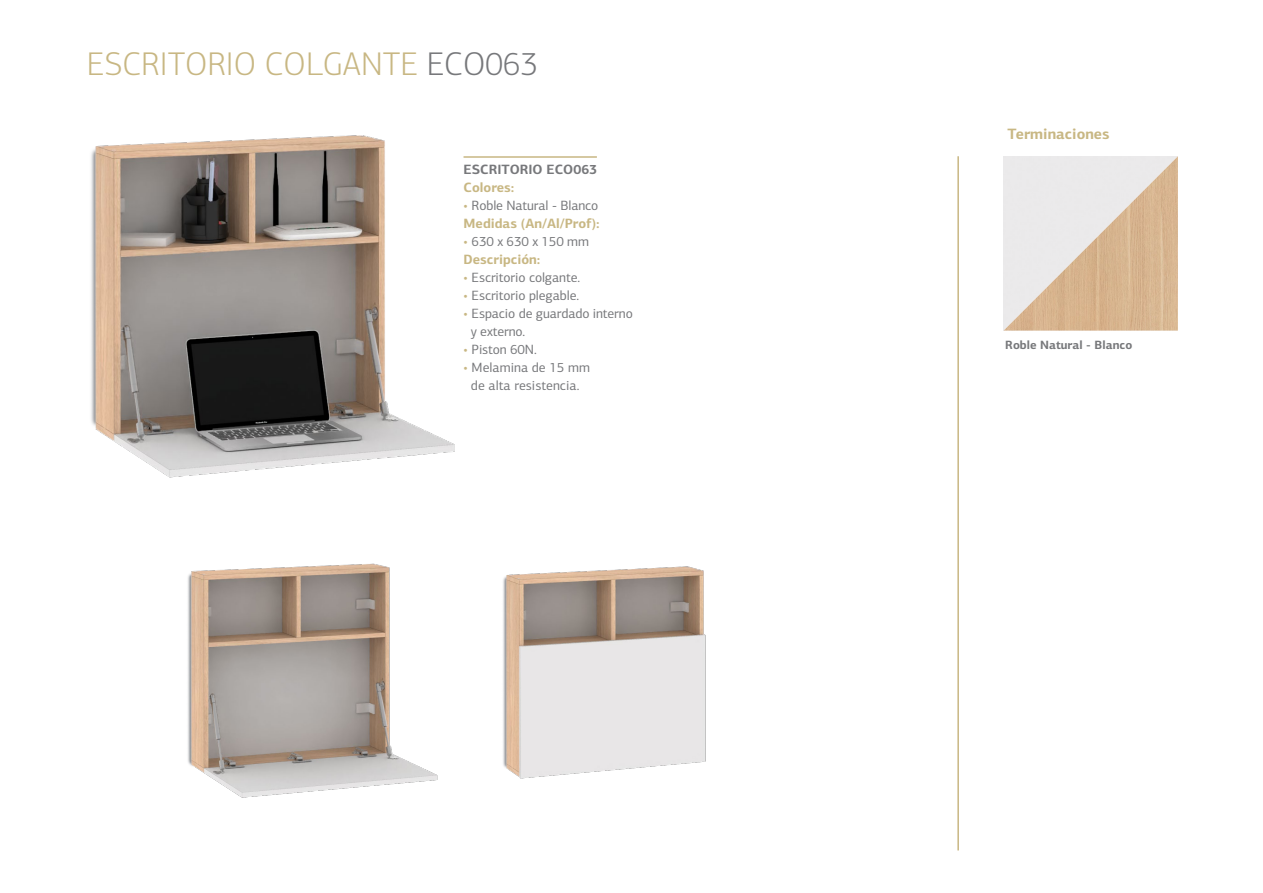
<style>
.page{position:relative;width:1263px;height:893px;background:#fff}
.page>*{position:absolute;margin:0;border:0;box-sizing:border-box;transform-origin:0 0}
.t1{font:300 33px "PF Centro Sans Pro";color:#c8b783}
.t2{font:700 15px "PF Centro Sans Pro";color:#c8b783}
.t3{font:13.5px/18px "PF Centro Sans Pro";letter-spacing:-.01em;color:#77787b}
.t4{font:700 13.5px/18px "PF Centro Sans Pro";color:#c8b783}
.t5{font:700 13.5px "PF Centro Sans Pro";color:#77787b}
.t6{font:700 12px "PF Centro Sans Pro";color:#77787b}
.s1{color:#77787b}
.s2{font-weight:400}
.s3{font-weight:400;color:#77787b}
.s4{color:#c8b783}
.s5{font-weight:700;color:#c8b783}
</style>
<div class="page">
<hr style="left:463px;top:156px;width:134px;height:2px;background:#c8b783">
<img style="left:188px;top:563px;width:250px;height:235px">
<img style="left:503px;top:566px;width:203px;height:213px">
<img style="left:91px;top:135px;width:388px;height:343px">
<hr style="left:957px;top:156px;width:2px;height:694px;background:#c8b783">
<svg style="left:1003px;top:156px;width:175px;height:175px;background:#e1cfbe"></svg>
<h1 class="t1" style="left:87px;top:45px;width:453px">ESCRITORIO COLGANTE <span class="s1">ECO063</span></h1>
<p class="t5" style="left:464px;top:160px;width:135px">ESCRITORIO ECO063</p>
<p class="t4" style="left:464px;top:178px;width:52px">Colores:</p>
<p class="t4" style="left:464px;top:196px;width:138px"><span class="s2">•</span> <span class="s3">Roble Natural - Blanco<br></span>Medidas (An/Al/Prof):</p>
<p class="t3" style="left:464px;top:232px;width:127px"><span class="s4">•</span> 630 x 630 x 150 mm<br><span class="s5">Descripción:</span></p>
<p class="t3" style="left:464px;top:268px;width:118px"><span class="s4">•</span> Escritorio colgante.</p>
<p class="t3" style="left:464px;top:286px;width:117px"><span class="s4">•</span> Escritorio plegable.</p>
<p class="t3" style="left:471px;top:304px;width:164px;text-indent:-7px"><span class="s4">•</span> Espacio de guardado interno y externo.</p>
<p class="t3" style="left:464px;top:340px;width:75px"><span class="s4">•</span> Piston 60N.</p>
<p class="t3" style="left:464px;top:358px;width:128px;text-align:center"><span class="s4">•</span> Melamina de 15 mm de alta resistencia.</p>
<p class="t2" style="left:1007px;top:125px;width:103px">Terminaciones</p>
<p class="t6" style="left:1005px;top:338px;width:128px">Roble Natural - Blanco</p>
</div>
